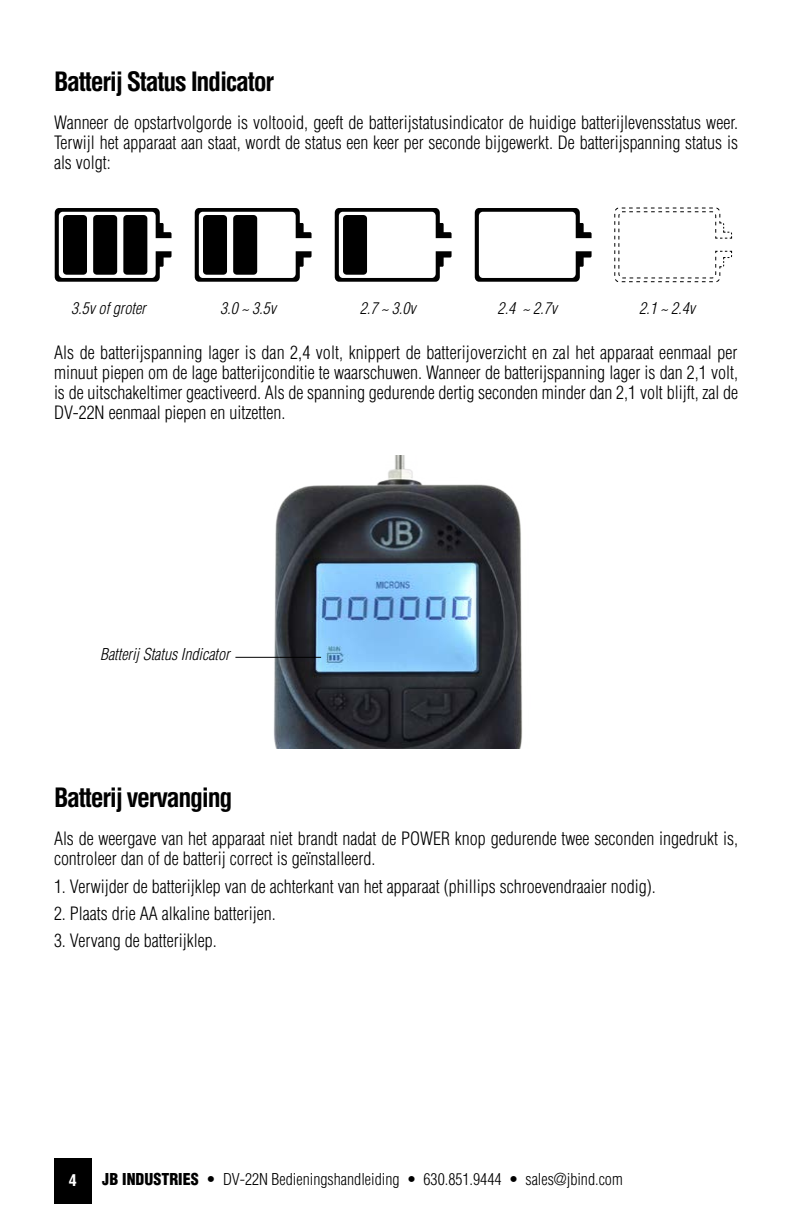
<style>
.page{position:relative;width:792px;height:1224px;background:#fff}
.page>*{position:absolute;margin:0;border:0;box-sizing:border-box;transform-origin:0 0}
.t1{font:700 condensed 26px "Helvetica LT Std";letter-spacing:-.05em;color:#000}
.t2{font:300 condensed 18px/20px "Helvetica";color:#000;text-align:justify}
.t3{font:300 condensed 16px "Helvetica";color:#000}
.t4{font:italic 300 condensed 16px "Helvetica";color:#000}
.t5{font:700 condensed 16px "Helvetica LT Std";color:#fff}
.s1{font-weight:900}
</style>
<div class="page">
<div style="left:54px;top:1158px;width:37px;height:46px;background:#000"></div>
<img style="left:260px;top:455px;width:263px;height:293px">
<img style="left:311px;top:559px;width:170px;height:118px">
<hr style="left:235px;top:657px;width:86px;height:1px;background:#000">
<svg style="left:55px;top:208px;width:117px;height:74px"></svg>
<div style="left:123px;top:215px;width:24px;height:60px;background:#000;border-radius:4px"></div>
<div style="left:93px;top:215px;width:24px;height:60px;background:#000;border-radius:4px"></div>
<div style="left:63px;top:215px;width:24px;height:60px;background:#000;border-radius:4px"></div>
<svg style="left:195px;top:208px;width:117px;height:74px"></svg>
<div style="left:233px;top:215px;width:24px;height:60px;background:#000;border-radius:4px"></div>
<div style="left:203px;top:215px;width:24px;height:60px;background:#000;border-radius:4px"></div>
<svg style="left:335px;top:208px;width:117px;height:74px"></svg>
<div style="left:343px;top:215px;width:24px;height:60px;background:#000;border-radius:4px"></div>
<svg style="left:475px;top:208px;width:117px;height:74px"></svg>
<svg style="left:614px;top:207px;width:119px;height:76px"></svg>
<div style="left:618px;top:211px;width:98px;height:67px;border:1px dashed #000;border-radius:4px"></div>
<h1 class="t1" style="left:54px;top:65px;width:222px">Batterij Status Indicator</h1>
<p class="t2" style="left:54px;top:112px;width:686px">Wanneer de opstartvolgorde is voltooid, geeft de batterijstatusindicator de huidige batterijlevensstatus weer.<br>Terwijl het apparaat aan staat, wordt de status een keer per seconde bijgewerkt. De batterijspanning status is als volgt:</p>
<p class="t4" style="left:71px;top:298px;width:76px">3.5v of groter</p>
<p class="t4" style="left:220px;top:298px;width:57px">3.0 ~ 3.5v</p>
<p class="t4" style="left:360px;top:298px;width:57px">2.7 ~ 3.0v</p>
<p class="t4" style="left:498px;top:298px;width:61px">2.4 ~ 2.7v</p>
<p class="t4" style="left:639px;top:298px;width:57px">2.1 ~ 2.4v</p>
<p class="t2" style="left:54px;top:342px;width:686px">Als de batterijspanning lager is dan 2,4 volt, knippert de batterijoverzicht en zal het apparaat eenmaal per minuut piepen om de lage batterijconditie te waarschuwen. Wanneer de batterijspanning lager is dan 2,1 volt, is de uitschakeltimer geactiveerd. Als de spanning gedurende dertig seconden minder dan 2,1 volt blijft, zal de DV-22N eenmaal piepen en uitzetten.</p>
<p class="t4" style="left:100px;top:645px;width:131px">Batterij Status Indicator</p>
<h1 class="t1" style="left:54px;top:782px;width:180px">Batterij vervanging</h1>
<p class="t2" style="left:54px;top:829px;width:686px">Als de weergave van het apparaat niet brandt nadat de POWER knop gedurende twee seconden ingedrukt is, controleer dan of de batterij correct is geïnstalleerd.</p>
<p class="t2" style="left:54px;top:876px;width:603px">1. Verwijder de batterijklep van de achterkant van het apparaat (phillips schroevendraaier nodig).</p>
<p class="t2" style="left:54px;top:903px;width:223px">2. Plaats drie AA alkaline batterijen.</p>
<p class="t2" style="left:54px;top:930px;width:164px">3. Vervang de batterijklep.</p>
<p class="t5" style="left:69px;top:1170px;width:9px">4</p>
<p class="t3" style="left:102px;top:1169px;width:522px"><span class="s1">JB INDUSTRIES</span> • DV-22N Bedieningshandleiding • 630.851.9444 • sales@jbind.com</p>
</div>
